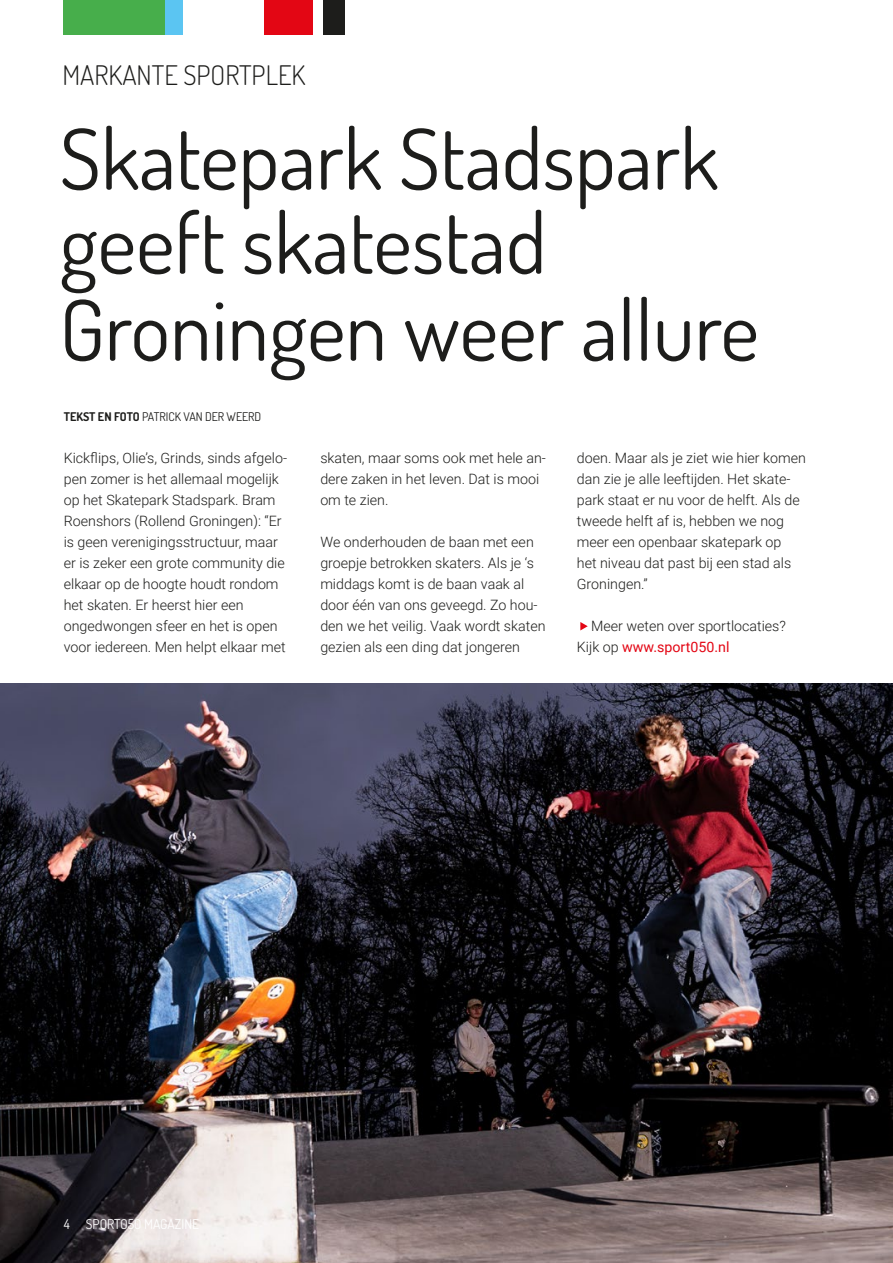
<style>
.page{position:relative;width:893px;height:1263px;background:#fff}
.page>*{position:absolute;margin:0;border:0;box-sizing:border-box;transform-origin:0 0}
.t1{font:84px/85.5px "Dosis";color:#1d1d1b}
.t2{font:300 27px "Dosis";color:#1d1d1b}
.t3{font:300 14.25px/21px "Roboto";color:#1d1d1b}
.t4{font:13.5px "Dosis";color:#fff}
.t5{font:12px "Dosis";color:#1d1d1b}
.s1{font-weight:700}
.s2{font-weight:400;color:#e30614}
</style>
<div class="page">
<div style="left:264px;top:0;width:49px;height:34px;background:#e30614"></div>
<div style="left:64px;top:0;width:102px;height:34px;background:#47ae4b"></div>
<div style="left:323px;top:0;width:21px;height:34px;background:#1d1d1b"></div>
<div style="left:166px;top:0;width:17px;height:34px;background:#5bc5f2"></div>
<img style="left:0;top:683px;width:893px;height:580px">
<svg style="left:580px;top:622px;width:8px;height:8px"></svg>
<h2 class="t2" style="left:62px;top:56px;width:245px">MARKANTE SPORTPLEK</h2>
<h1 class="t1" style="left:60px;top:113px;width:701px">Skatepark Stadspark geeft skatestad<br>Groningen weer allure</h1>
<p class="t5" style="left:64px;top:408px;width:199px"><span class="s1">TEKST EN FOTO</span> PATRICK VAN DER WEERD</p>
<p class="t3" style="left:64px;top:447px;width:225px">Kickflips, Olie’s, Grinds, sinds afgelo&shy;pen zomer is het allemaal mogelijk op het Skatepark Stadspark. Bram Roenshors (Rollend Groningen): “Er is geen verenigingsstructuur, maar er is zeker een grote community die elkaar op de hoogte houdt rondom het skaten. Er heerst hier een ongedwongen sfeer en het is open voor iedereen. Men helpt elkaar met</p>
<p class="t3" style="left:320px;top:447px;width:227px">skaten, maar soms ook met hele an&shy;dere zaken in het leven. Dat is mooi om te zien.</p>
<p class="t3" style="left:320px;top:531px;width:227px">We onderhouden de baan met een groepje betrokken skaters. Als je ‘s middags komt is de baan vaak al door één van ons geveegd. Zo hou&shy;den we het veilig. Vaak wordt skaten gezien als een ding dat jongeren</p>
<p class="t3" style="left:577px;top:447px;width:231px">doen. Maar als je ziet wie hier komen dan zie je alle leeftijden. Het skate&shy;park staat er nu voor de helft. Als de tweede helft af is, hebben we nog meer een openbaar skatepark op<br>het niveau dat past bij een stad als<br>Groningen.”</p>
<p class="t3" style="left:577px;top:615px;width:211px;text-indent:14px">Meer weten over sportlocaties?<br>Kijk op <span class="s2">www.sport050.nl</span></p>
<p class="t4" style="left:64px;top:1215px;width:137px">4 SPORT050 MAGAZINE</p>
</div>
